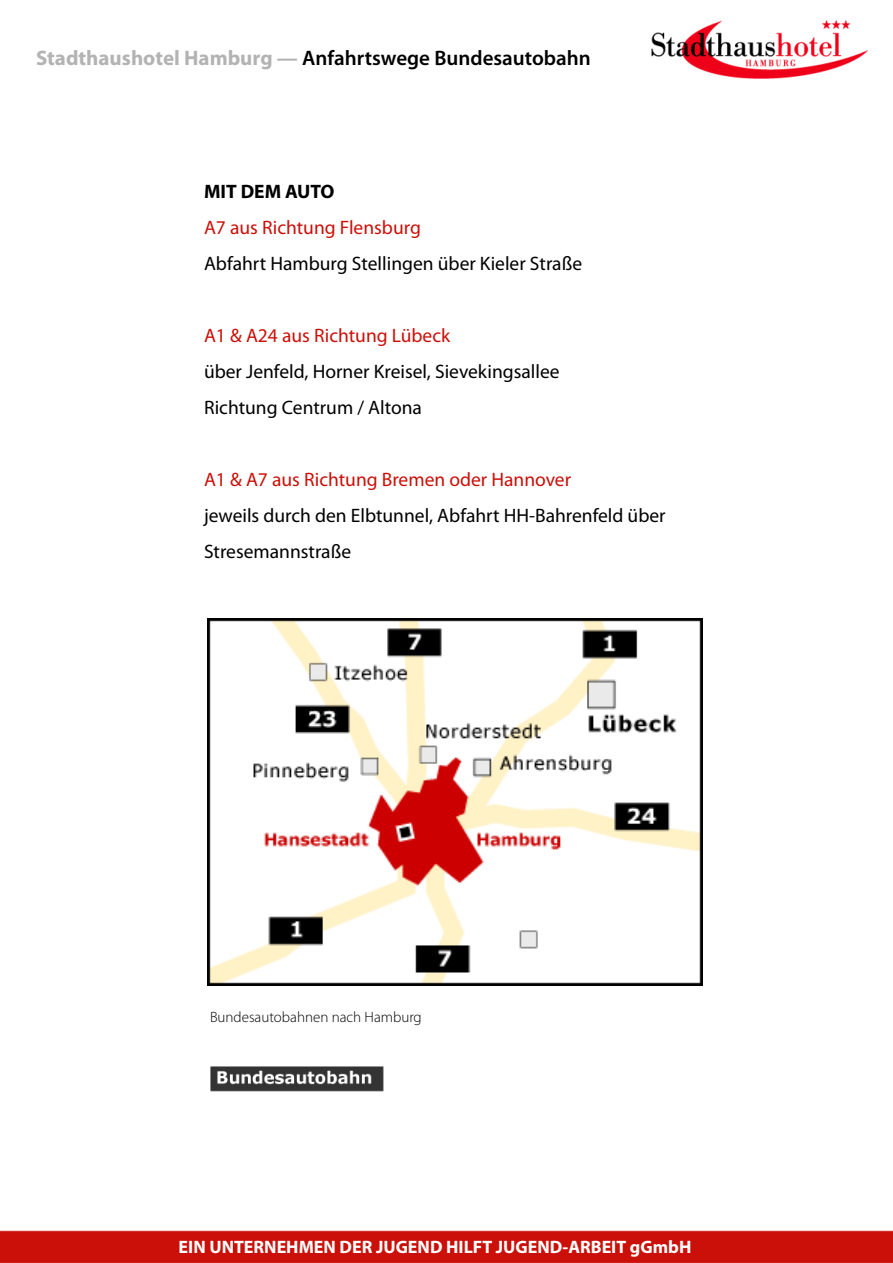
<style>
.page{position:relative;width:893px;height:1263px;background:#fff}
.page>*{position:absolute;margin:0;border:0;box-sizing:border-box;transform-origin:0 0}
.t1{font:600 21px "Myriad Pro";color:#000}
.t2{font:19.5px/36px "Myriad Pro";color:#000}
.t3{font:700 19.5px "Myriad Pro";color:#000}
.t4{font:700 18px "Myriad Pro";color:#fff}
.t5{font:300 15px "Myriad Pro";color:#000}
.s1{font-weight:700;color:#b3b3b3}
.s2{color:#cb1009}
</style>
<div class="page">
<img style="left:1px;top:20px;width:892px;height:1243px">
<img style="left:651px;top:21px;width:217px;height:57px">
<img style="left:207px;top:618px;width:495px;height:367px">
<img style="left:209px;top:1065px;width:176px;height:27px">
<h1 class="t1" style="left:36px;top:46px;width:556px"><span class="s1">Stadthaushotel Hamburg —</span> Anfahrtswege Bundesautobahn</h1>
<h2 class="t3" style="left:204px;top:181px;width:132px">MIT DEM AUTO</h2>
<p class="t2" style="left:204px;top:210px;width:380px"><span class="s2">A7 aus Richtung Flensburg<br></span>Abfahrt Hamburg Stellingen über Kieler Straße</p>
<p class="t2" style="left:204px;top:318px;width:357px"><span class="s2">A1 &amp; A24 aus Richtung Lübeck<br></span>über Jenfeld, Horner Kreisel, Sievekingsallee<br>Richtung Centrum / Altona</p>
<p class="t2" style="left:204px;top:462px;width:463px"><span class="s2">A1 &amp; A7 aus Richtung Bremen oder Hannover<br></span>jeweils durch den Elbtunnel, Abfahrt HH-Bahrenfeld über<br>Stresemannstraße</p>
<p class="t5" style="left:210px;top:1008px;width:213px">Bundesautobahnen nach Hamburg</p>
<p class="t4" style="left:179px;top:1236px;width:514px">EIN UNTERNEHMEN DER JUGEND HILFT JUGEND-ARBEIT gGmbH</p>
</div>
